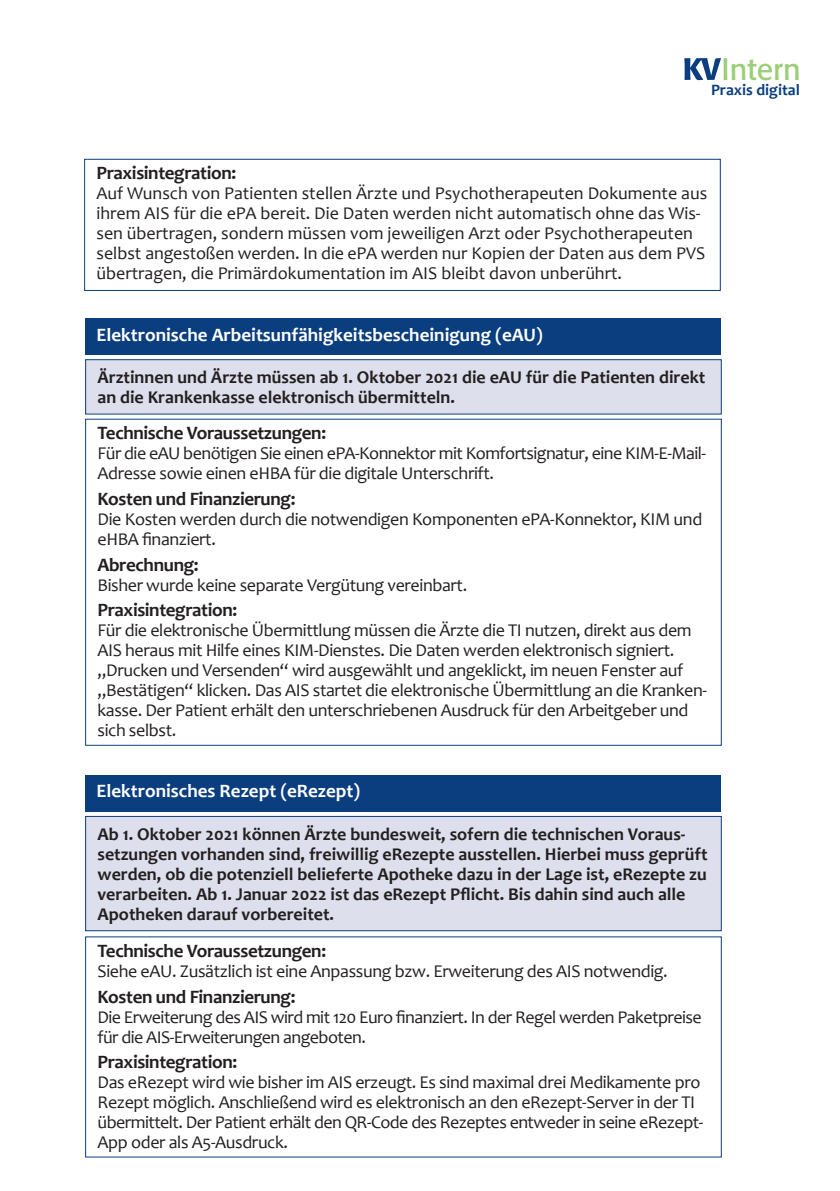
<style>
.page{position:relative;width:840px;height:1191px;background:#fff}
.page>*{position:absolute;margin:0;border:0;box-sizing:border-box;transform-origin:0 0}
.t1{font:30.8px "Formata";color:#9cce77}
.t2{font:700 19px "Candara";letter-spacing:-.02em;color:#231f20}
.t3{font:700 19px "Candara";color:#fff}
.t4{font:18px/20px "Candara";letter-spacing:-.02em;color:#231f20}
.t5{font:700 18px/20px "Candara";color:#231f20}
.t6{font:18px/20px "Candara";color:#231f20}
.t7{font:700 16px "Candara";color:#0a3e7e}
</style>
<div class="page">
<svg style="left:684px;top:58px;width:36px;height:22px"></svg>
<div style="left:84px;top:159px;width:636px;height:132px;border:1px solid #0a3e7e"></div>
<div style="left:85px;top:318px;width:635px;height:37px;background:#0a3e7e"></div>
<div style="left:86px;top:360px;width:634px;height:54px;background:#dde0ec"></div>
<div style="left:85px;top:359px;width:636px;height:55px;border:1px solid #0a3e7e"></div>
<div style="left:85px;top:775px;width:635px;height:37px;background:#0a3e7e"></div>
<div style="left:86px;top:816px;width:634px;height:114px;background:#dde0ec"></div>
<div style="left:85px;top:816px;width:636px;height:115px;border:1px solid #0a3e7e"></div>
<h1 class="t1" style="left:721px;top:50px;width:81px">Intern</h1>
<p class="t7" style="left:710px;top:80px;width:90px">Praxis digital</p>
<p class="t2" style="left:96px;top:161px;width:141px">Praxisintegration:</p>
<p class="t6" style="left:96px;top:183px;width:612px">Auf Wunsch von Patienten stellen Ärzte und Psychotherapeuten Dokumente aus ihrem AIS für die ePA bereit. Die Daten werden nicht automatisch ohne das Wis&shy;sen übertragen, sondern müssen vom jeweiligen Arzt oder Psychotherapeuten selbst angestoßen werden. In die ePA werden nur Kopien der Daten aus dem PVS übertragen, die Primärdokumentation im AIS bleibt davon unberührt.</p>
<p class="t3" style="left:96px;top:323px;width:447px">Elektronische Arbeitsunfähigkeitsbescheinigung (eAU)</p>
<p class="t5" style="left:97px;top:367px;width:609px">Ärztinnen und Ärzte müssen ab 1. Oktober 2021 die eAU für die Patienten direkt an die Krankenkasse elektronisch übermitteln.</p>
<p class="t2" style="left:97px;top:421px;width:230px">Technische Voraussetzungen:</p>
<p class="t4" style="left:97px;top:443px;width:609px">Für die eAU benötigen Sie einen ePA-Konnektor mit Komfortsignatur, eine KIM-E-Mail-<br>Adresse sowie einen eHBA für die digitale Unterschrift.</p>
<p class="t2" style="left:97px;top:487px;width:199px">Kosten und Finanzierung:</p>
<p class="t4" style="left:97px;top:509px;width:606px">Die Kosten werden durch die notwendigen Komponenten ePA-Konnektor, KIM und eHBA finanziert.</p>
<p class="t2" style="left:97px;top:552px;width:103px">Abrechnung:</p>
<p class="t4" style="left:97px;top:574px;width:371px">Bisher wurde keine separate Vergütung vereinbart.</p>
<p class="t2" style="left:97px;top:598px;width:141px">Praxisintegration:</p>
<p class="t4" style="left:97px;top:620px;width:610px">Für die elektronische Übermittlung müssen die Ärzte die TI nutzen, direkt aus dem AIS heraus mit Hilfe eines KIM-Dienstes. Die Daten werden elektronisch signiert. „Drucken und Versenden“ wird ausgewählt und angeklickt, im neuen Fenster auf „Bestätigen“ klicken. Das AIS startet die elektronische Übermittlung an die Kranken&shy;kasse. Der Patient erhält den unterschriebenen Ausdruck für den Arbeitgeber und sich selbst.</p>
<p class="t3" style="left:96px;top:779px;width:265px">Elektronisches Rezept (eRezept)</p>
<p class="t5" style="left:97px;top:824px;width:611px">Ab 1. Oktober 2021 können Ärzte bundesweit, sofern die technischen Voraus&shy;setzungen vorhanden sind, freiwillig eRezepte ausstellen. Hierbei muss geprüft werden, ob die potenziell belieferte Apotheke dazu in der Lage ist, eRezepte zu verarbeiten. Ab 1. Januar 2022 ist das eRezept Pflicht. Bis dahin sind auch alle Apotheken darauf vorbereitet.</p>
<p class="t2" style="left:97px;top:938px;width:230px">Technische Voraussetzungen:</p>
<p class="t4" style="left:97px;top:960px;width:571px">Siehe eAU. Zusätzlich ist eine Anpassung bzw. Erweiterung des AIS notwendig.</p>
<p class="t2" style="left:97px;top:984px;width:199px">Kosten und Finanzierung:</p>
<p class="t4" style="left:97px;top:1006px;width:605px">Die Erweiterung des AIS wird mit 120 Euro finanziert. In der Regel werden Paketpreise für die AIS-Erweiterungen angeboten.</p>
<p class="t2" style="left:97px;top:1050px;width:141px">Praxisintegration:</p>
<p class="t4" style="left:97px;top:1072px;width:607px">Das eRezept wird wie bisher im AIS erzeugt. Es sind maximal drei Medikamente pro Rezept möglich. Anschließend wird es elektronisch an den eRezept-Server in der TI übermittelt. Der Patient erhält den QR-Code des Rezeptes entweder in seine eRezept-App oder als A5-Ausdruck.</p>
</div>
